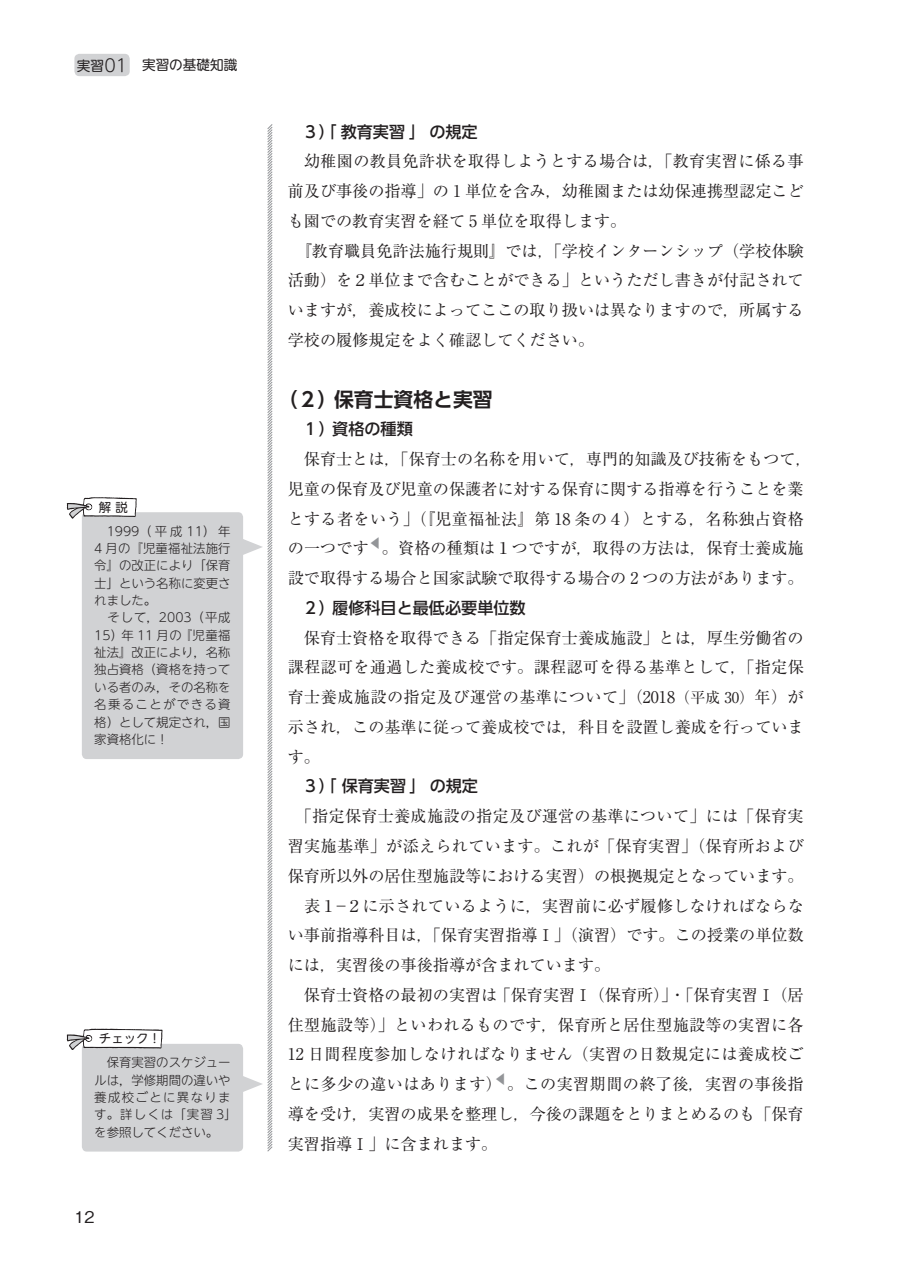
<style>
.page{position:relative;width:903px;height:1275px;background:#fff}
.page>*{position:absolute;margin:0;border:0;box-sizing:border-box;transform-origin:0 0}
.t1{font:700 19.78px "UD Shin Go Pr 6 N De";color:#231f20}
.t2{font:16.1px/29.8px "Ryumin Pr 6 N";color:#231f20}
.t3{font:500 16.1px "UD Shin Go Pr 6 N";color:#231f20}
.t4{font:500 16.1px "Gothic BBB Pro";color:#231f20}
.t5{font:13.65px "UD Shin M Go Pr 6";color:#231f20}
.t6{font:300 12.42px/17.3px "UD Shin M Go Pr 6";color:#231f20}
.t7{font:12.42px "UD Shin M Go Pr 6";color:#231f20}
.s1{font-weight:300;font-size:17.32px}
.s2{font-size:14.88px}
</style>
<div class="page">
<div style="left:74px;top:54px;width:56px;height:22px;background:#d1d2d4;border-radius:5px"></div>
<div style="left:82px;top:512px;width:161px;height:247px;background:#d1d2d4;border-radius:5px"></div>
<svg style="left:67px;top:497px;width:70px;height:21px"></svg>
<div style="left:82px;top:1044px;width:161px;height:107px;background:#d1d2d4;border-radius:5px"></div>
<svg style="left:238px;top:124px;width:35px;height:1028px"></svg>
<svg style="left:67px;top:1029px;width:95px;height:21px"></svg>
<p class="t5" style="left:77px;top:54px;width:162px">実習<span class="s1">01</span> 実習の基礎知識</p>
<p class="t7" style="left:99px;top:497px;width:30px">解 説</p>
<p class="t6" style="left:94px;top:521px;width:138px">　1999（平成 11）年<br>4 月の『児童福祉法施行令』の改正により「保育士」という名称に変更されました。<br>　そして，2003（平成<br>15）年 11 月の『児童福祉法』改正により，名称独占資格（資格を持っている者のみ，その名称を名乗ることができる資格）として規定され，国家資格化に！</p>
<p class="t7" style="left:99px;top:1028px;width:64px">チェック！</p>
<p class="t6" style="left:94px;top:1053px;width:144px">　保育実習のスケジュールは，学修期間の違いや養成校ごとに異なります。詳しくは「実習 3」を参照してください。</p>
<p class="t4" style="left:74px;top:1204px;width:22px">12</p>
<p class="t3" style="left:303px;top:118px;width:177px">３）「教育実習」の規定</p>
<p class="t2" style="left:288px;top:146px;width:517px">　幼稚園の教員免許状を取得しようとする場合は，「教育実習に係る事前及び事後の指導」の 1 単位を含み，幼稚園または幼保連携型認定こども園での教育実習を経て 5 単位を取得します。<br>　『教育職員免許法施行規則』では，「学校インターンシップ（学校体験活動）を２単位まで含むことができる」というただし書きが付記されていますが，養成校によってここの取り扱いは異なりますので，所属する学校の履修規定をよく確認してください。</p>
<p class="t1" style="left:278px;top:383px;width:216px">（２）保育士資格と実習</p>
<p class="t3" style="left:303px;top:416px;width:112px">１）資格の種類</p>
<p class="t2" style="left:288px;top:443px;width:525px">　保育士とは，「保育士の名称を用いて，専門的知識及び技術をもつて，児童の保育及び児童の保護者に対する保育に関する指導を行うことを業とする者をいう」（『児童福祉法』第 18 条の４）とする，名称独占資格の一つです<sup>◀</sup>。資格の種類は１つですが，取得の方法は，保育士養成施設で取得する場合と国家試験で取得する場合の 2 つの方法があります。</p>
<p class="t3" style="left:303px;top:595px;width:225px">２）履修科目と最低必要単位数</p>
<p class="t2" style="left:288px;top:622px;width:517px;text-align:justify">　保育士資格を取得できる「指定保育士養成施設」とは，厚生労働省の課程認可を通過した養成校です。課程認可を得る基準として，「指定保育士養成施設の指定及び運営の基準について」（2018<span class="s2">（平成 30）</span>年）が示され，この基準に従って養成校では，科目を設置し養成を行っています。</p>
<p class="t3" style="left:303px;top:773px;width:177px">３）「保育実習」の規定</p>
<p class="t2" style="left:288px;top:800px;width:518px">　「指定保育士養成施設の指定及び運営の基準について」には「保育実習実施基準」が添えられています。これが「保育実習」（保育所および保育所以外の居住型施設等における実習）の根拠規定となっています。　表１－２に示されているように，実習前に必ず履修しなければならない事前指導科目は，「保育実習指導Ⅰ」（演習）です。この授業の単位数には，実習後の事後指導が含まれています。<br>　保育士資格の最初の実習は「保育実習Ⅰ（保育所）」・「保育実習Ⅰ（居住型施設等）」といわれるものです，保育所と居住型施設等の実習に各12 日間程度参加しなければなりません（実習の日数規定には養成校ごとに多少の違いはあります）<sup>◀</sup>。この実習期間の終了後，実習の事後指導を受け，実習の成果を整理し，今後の課題をとりまとめるのも「保育実習指導Ⅰ」に含まれます。</p>
</div>
